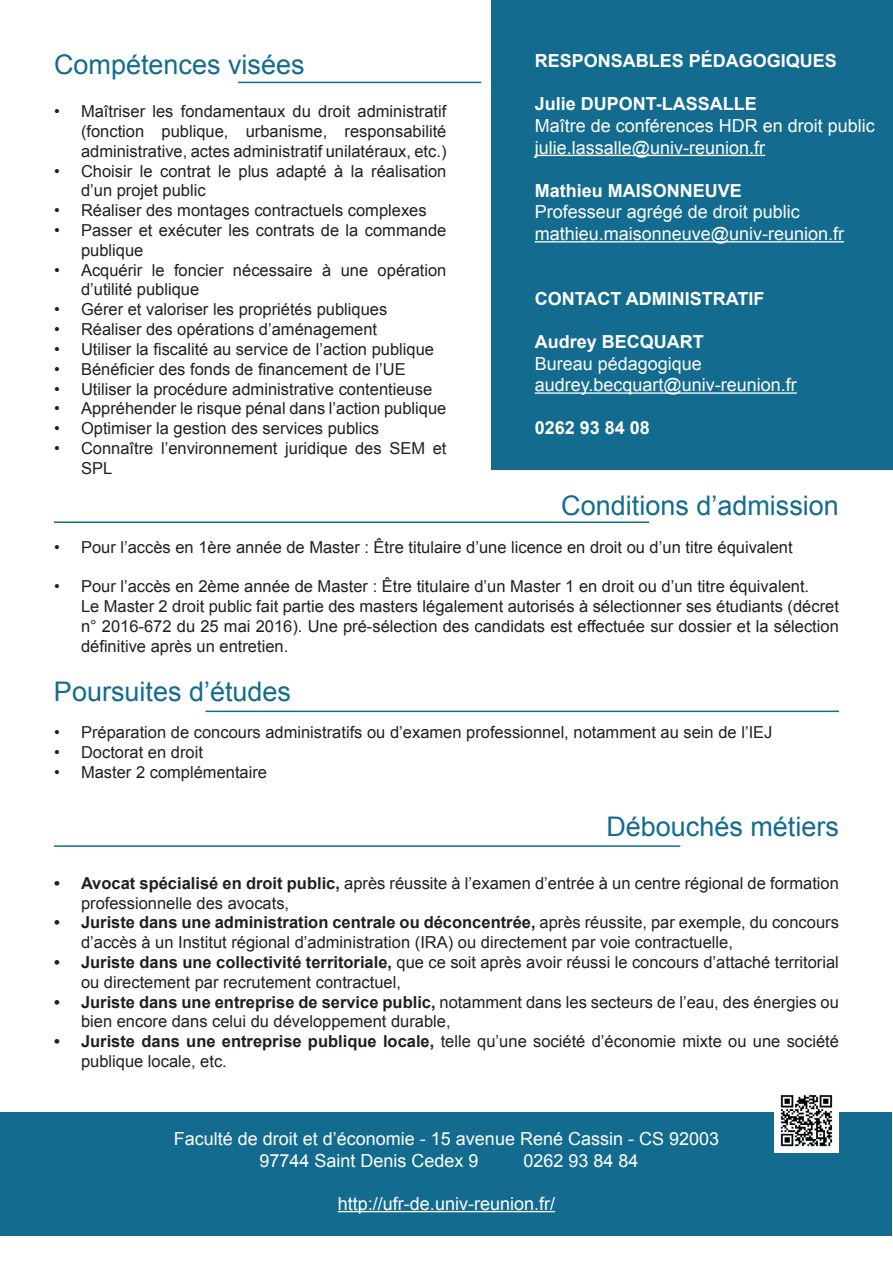
<style>
.page{position:relative;width:893px;height:1263px;background:#fff}
.page>*{position:absolute;margin:0;border:0;box-sizing:border-box;transform-origin:0 0}
.t1{font:27px "Arial";color:#136c90}
.t2{font:18px/21.6px "Arial";color:#fff}
.t3{font:700 18px "Arial";color:#fff}
.t4{font:16.5px/19.8px "Arial";color:#231f20}
.s1{font-weight:700}
</style>
<div class="page">
<div style="left:1px;top:1112px;width:891px;height:123px;background:#136c90"></div>
<hr style="left:338px;top:1211px;width:217px;height:1px;background:#fff">
<div style="left:491px;top:0;width:402px;height:470px;background:#136c90"></div>
<hr style="left:535px;top:155px;width:230px;height:1px;background:#fff">
<hr style="left:535px;top:241px;width:309px;height:1px;background:#fff">
<hr style="left:535px;top:392px;width:262px;height:2px;background:#fff">
<hr style="left:238px;top:82px;width:243px;height:1px;background:#136c90">
<hr style="left:54px;top:521px;width:595px;height:2px;background:#136c90">
<hr style="left:206px;top:711px;width:633px;height:1px;background:#136c90">
<hr style="left:54px;top:845px;width:626px;height:2px;background:#136c90">
<img style="left:774px;top:1095px;width:65px;height:58px">
<h1 class="t1" style="left:54px;top:46px;width:252px">Compétences visées</h1>
<p class="t4" style="left:81px;top:102px;width:367px;text-align:justify;text-indent:-27px">• Maîtriser les fondamentaux du droit administratif (fonction publique, urbanisme, responsabilité administrative, actes administratif unilatéraux, etc.)</p>
<p class="t4" style="left:81px;top:161px;width:367px;text-indent:-27px">• Choisir le contrat le plus adapté à la réalisation d’un projet public</p>
<p class="t4" style="left:54px;top:201px;width:374px">• Réaliser des montages contractuels complexes</p>
<p class="t4" style="left:81px;top:221px;width:367px;text-indent:-27px">• Passer et exécuter les contrats de la commande publique</p>
<p class="t4" style="left:81px;top:260px;width:367px;text-indent:-27px">• Acquérir le foncier nécessaire à une opération d’utilité publique</p>
<p class="t4" style="left:54px;top:300px;width:335px">• Gérer et valoriser les propriétés publiques</p>
<p class="t4" style="left:54px;top:320px;width:325px">• Réaliser des opérations d’aménagement</p>
<p class="t4" style="left:54px;top:339px;width:382px">• Utiliser la fiscalité au service de l’action publique</p>
<p class="t4" style="left:54px;top:359px;width:353px">• Bénéficier des fonds de financement de l’UE</p>
<p class="t4" style="left:54px;top:379px;width:380px">• Utiliser la procédure administrative contentieuse</p>
<p class="t4" style="left:54px;top:399px;width:394px">• Appréhender le risque pénal dans l’action publique</p>
<p class="t4" style="left:54px;top:419px;width:327px">• Optimiser la gestion des services publics</p>
<p class="t4" style="left:81px;top:438px;width:367px;text-indent:-27px">• Connaître l’environnement juridique des SEM et<br>SPL</p>
<p class="t3" style="left:535px;top:49px;width:304px">RESPONSABLES PÉDAGOGIQUES</p>
<p class="t3" style="left:535px;top:92px;width:224px">Julie DUPONT-LASSALLE</p>
<p class="t2" style="left:535px;top:115px;width:342px">Maître de conférences HDR en droit public julie.lassalle@univ-reunion.fr</p>
<p class="t3" style="left:535px;top:178px;width:209px">Mathieu MAISONNEUVE</p>
<p class="t2" style="left:535px;top:201px;width:311px">Professeur agrégé de droit public mathieu.maisonneuve@univ-reunion.fr</p>
<p class="t3" style="left:535px;top:286px;width:231px">CONTACT ADMINISTRATIF</p>
<p class="t3" style="left:535px;top:330px;width:171px">Audrey BECQUART</p>
<p class="t2" style="left:535px;top:353px;width:264px">Bureau pédagogique audrey.becquart@univ-reunion.fr</p>
<p class="t3" style="left:535px;top:416px;width:117px">0262 93 84 08</p>
<h1 class="t1" style="left:561px;top:487px;width:279px">Conditions d’admission</h1>
<p class="t4" style="left:54px;top:537px;width:740px">• Pour l’accès en 1ère année de Master : Être titulaire d’une licence en droit ou d’un titre équivalent</p>
<p class="t4" style="left:81px;top:577px;width:759px;text-indent:-27px">• Pour l’accès en 2ème année de Master : Être titulaire d’un Master 1 en droit ou d’un titre équivalent.<br>Le Master 2 droit public fait partie des masters légalement autorisés à sélectionner ses étudiants (décret n° 2016-672 du 25 mai 2016). Une pré-sélection des candidats est effectuée sur dossier et la sélection définitive après un entretien.</p>
<h1 class="t1" style="left:54px;top:673px;width:239px">Poursuites d’études</h1>
<p class="t4" style="left:54px;top:723px;width:720px">• Préparation de concours administratifs ou d’examen professionnel, notamment au sein de l’IEJ</p>
<p class="t4" style="left:54px;top:743px;width:150px">• Doctorat en droit</p>
<p class="t4" style="left:54px;top:762px;width:215px">• Master 2 complémentaire</p>
<h1 class="t1" style="left:606px;top:809px;width:234px">Débouchés métiers</h1>
<p class="t4" style="left:81px;top:873px;width:759px;text-indent:-27px"><span class="s1">• Avocat spécialisé en droit public,</span> après réussite à l’examen d’entrée à un centre régional de formation professionnelle des avocats,</p>
<p class="t4" style="left:81px;top:913px;width:759px;text-indent:-27px"><span class="s1">• Juriste dans une administration centrale ou déconcentrée,</span> après réussite, par exemple, du concours d’accès à un Institut régional d’administration (IRA) ou directement par voie contractuelle,</p>
<p class="t4" style="left:81px;top:952px;width:759px;text-indent:-27px"><span class="s1">• Juriste dans une collectivité territoriale,</span> que ce soit après avoir réussi le concours d’attaché territorial ou directement par recrutement contractuel,</p>
<p class="t4" style="left:81px;top:992px;width:759px;text-indent:-27px"><span class="s1">• Juriste dans une entreprise de service public,</span> notamment dans les secteurs de l’eau, des énergies ou bien encore dans celui du développement durable,</p>
<p class="t4" style="left:81px;top:1032px;width:759px;text-indent:-27px"><span class="s1">• Juriste dans une entreprise publique locale,</span> telle qu’une société d’économie mixte ou une société publique locale, etc.</p>
<p class="t2" style="left:259px;top:1128px;width:461px;text-indent:-86px">Faculté de droit et d’économie - 15 avenue René Cassin - CS 92003<br>97744 Saint Denis Cedex 9</p>
<p class="t2" style="left:523px;top:1149px;width:117px">0262 93 84 84</p>
<p class="t2" style="left:338px;top:1193px;width:219px">http://ufr-de.univ-reunion.fr/</p>
</div>
